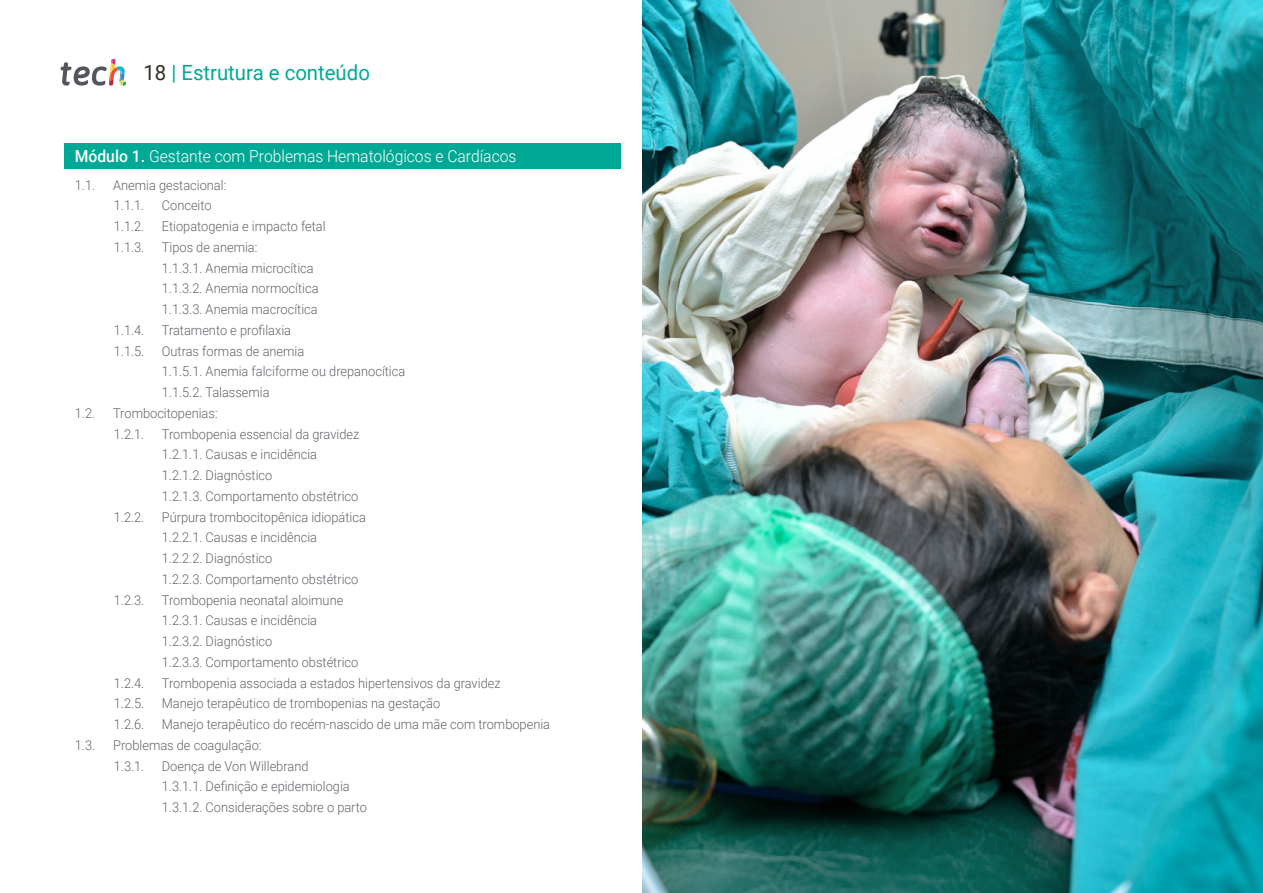
<style>
.page{position:relative;width:1263px;height:893px;background:#fff}
.page>*{position:absolute;margin:0;border:0;box-sizing:border-box;transform-origin:0 0}
.t1{font:21px "Roboto";color:#00a996}
.t2{font:300 16.5px "Roboto";color:#fff;scale:.95 1}
.t3{font:300 13.5px/20.7px "Roboto";color:#61646a;scale:.95 1}
.s1{color:#312e20}
.s2{font-weight:500}
</style>
<div class="page">
<div style="left:64px;top:144px;width:557px;height:25px;background:#00a996"></div>
<img style="left:642px;top:0;width:621px;height:893px">
<svg style="left:61px;top:59px;width:65px;height:27px"></svg>
<h1 class="t1" style="left:144px;top:57px;width:228px"><span class="s1">18</span> | Estrutura e conteúdo</h1>
<p class="t2" style="left:75px;top:145px;width:466px"><span class="s2">Módulo 1.</span> Gestante com Problemas Hematológicos e Cardíacos</p>
<p class="t3" style="left:75px;top:174px;width:23px">1.1.</p>
<p class="t3" style="left:113px;top:174px;width:121px">Anemia gestacional:<br>1.1.1.</p>
<p class="t3" style="left:162px;top:195px;width:54px">Conceito</p>
<p class="t3" style="left:114px;top:215px;width:34px">1.1.2.</p>
<p class="t3" style="left:162px;top:215px;width:174px">Etiopatogenia e impacto fetal</p>
<p class="t3" style="left:114px;top:236px;width:34px">1.1.3.</p>
<p class="t3" style="left:162px;top:236px;width:166px">Tipos de anemia:<br>1.1.3.1. Anemia microcítica<br>1.1.3.2. Anemia normocítica<br>1.1.3.3. Anemia macrocítica</p>
<p class="t3" style="left:114px;top:319px;width:34px">1.1.4.</p>
<p class="t3" style="left:162px;top:319px;width:138px">Tratamento e profilaxia</p>
<p class="t3" style="left:114px;top:340px;width:34px">1.1.5.</p>
<p class="t3" style="left:162px;top:340px;width:258px">Outras formas de anemia<br>1.1.5.1. Anemia falciforme ou drepanocítica<br>1.1.5.2. Talassemia</p>
<p class="t3" style="left:75px;top:402px;width:23px">1.2.</p>
<p class="t3" style="left:113px;top:402px;width:112px">Trombocitopenias:<br>1.2.1.</p>
<p class="t3" style="left:162px;top:423px;width:209px">Trombopenia essencial da gravidez<br>1.2.1.1. Causas e incidência<br>1.2.1.2. Diagnóstico<br>1.2.1.3. Comportamento obstétrico</p>
<p class="t3" style="left:114px;top:506px;width:34px">1.2.2.</p>
<p class="t3" style="left:162px;top:506px;width:216px">Púrpura trombocitopênica idiopática<br>1.2.2.1. Causas e incidência<br>1.2.2.2. Diagnóstico<br>1.2.2.3. Comportamento obstétrico</p>
<p class="t3" style="left:114px;top:589px;width:34px">1.2.3.</p>
<p class="t3" style="left:162px;top:589px;width:208px">Trombopenia neonatal aloimune<br>1.2.3.1. Causas e incidência<br>1.2.3.2. Diagnóstico<br>1.2.3.3. Comportamento obstétrico</p>
<p class="t3" style="left:114px;top:672px;width:34px">1.2.4.</p>
<p class="t3" style="left:162px;top:672px;width:358px">Trombopenia associada a estados hipertensivos da gravidez</p>
<p class="t3" style="left:114px;top:693px;width:34px">1.2.5.</p>
<p class="t3" style="left:162px;top:693px;width:294px">Manejo terapêutico de trombopenias na gestação</p>
<p class="t3" style="left:114px;top:713px;width:34px">1.2.6.</p>
<p class="t3" style="left:162px;top:713px;width:410px">Manejo terapêutico do recém-nascido de uma mãe com trombopenia</p>
<p class="t3" style="left:75px;top:734px;width:23px">1.3.</p>
<p class="t3" style="left:113px;top:734px;width:158px">Problemas de coagulação:<br>1.3.1.</p>
<p class="t3" style="left:162px;top:755px;width:218px">Doença de Von Willebrand<br>1.3.1.1. Definição e epidemiologia<br>1.3.1.2. Considerações sobre o parto</p>
</div>
